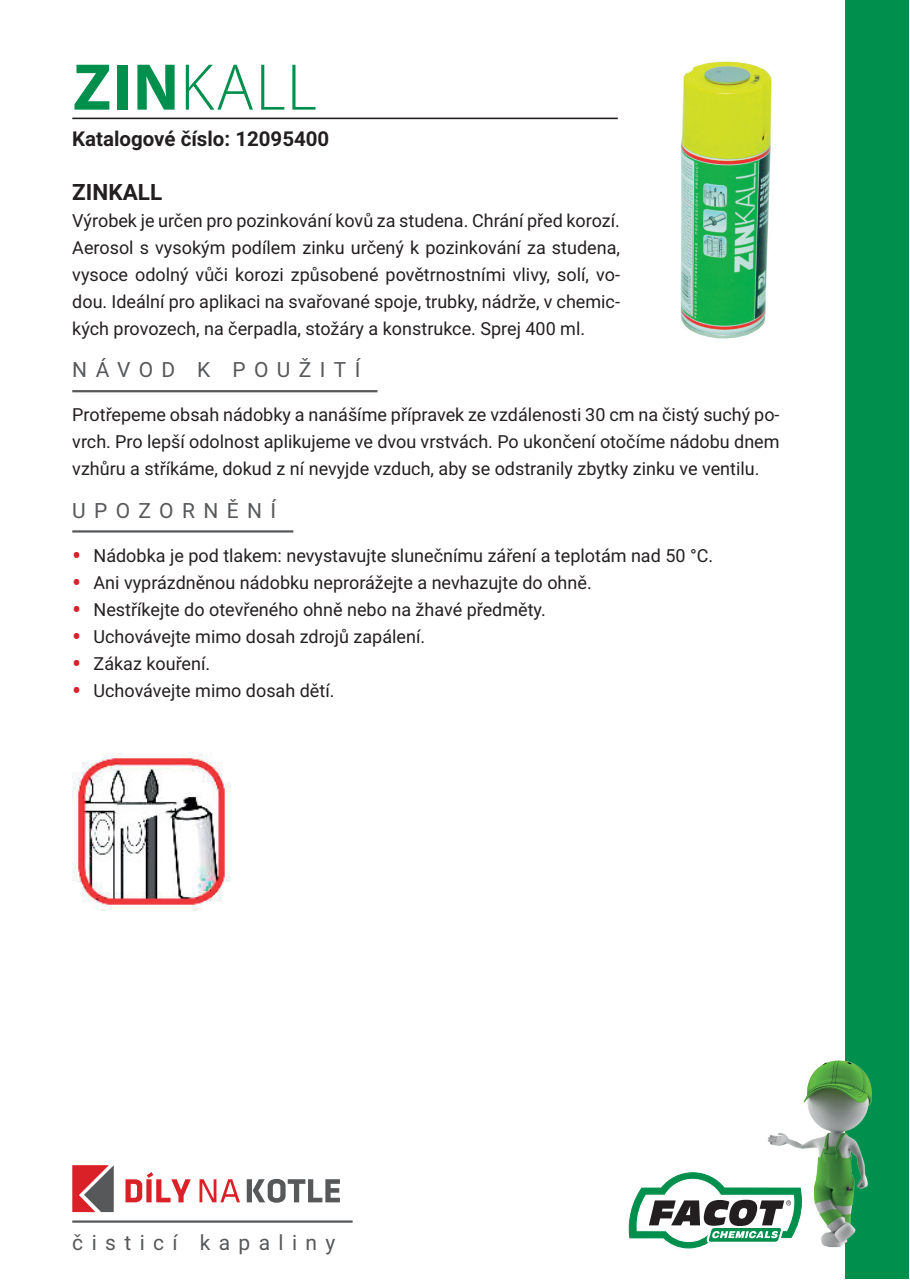
<style>
.page{position:relative;width:910px;height:1280px;background:#fff}
.page>*{position:absolute;margin:0;border:0;box-sizing:border-box;transform-origin:0 0}
.t1{font:300 66.6px "Myriad Pro";color:#008f4d}
.t2{font:700 22.5px "Roboto";color:#231f20}
.t3{font:21px "Roboto";letter-spacing:.4em;color:#57585a}
.t4{font:700 20.55px "Roboto";color:#231f20}
.t5{font:18px/27px "Roboto";color:#231f20;text-align:justify}
.s1{font-weight:700}
.s2{font-size:27px;color:#da2128}
</style>
<div class="page">
<hr style="left:72px;top:118px;width:546px;height:1px;background:#231f20">
<hr style="left:72px;top:390px;width:305px;height:2px;background:#57585a">
<hr style="left:72px;top:530px;width:221px;height:3px;background:#57585a">
<img style="left:680px;top:61px;width:92px;height:278px">
<img style="left:72px;top:753px;width:158px;height:158px">
<svg style="left:72px;top:1165px;width:42px;height:47px;background:#a95559"></svg>
<svg style="left:199px;top:1179px;width:41px;height:23px"></svg>
<svg style="left:125px;top:1172px;width:66px;height:30px"></svg>
<svg style="left:247px;top:1179px;width:93px;height:24px"></svg>
<hr style="left:72px;top:1220px;width:281px;height:3px;background:#57585a">
<div style="left:845px;top:0;width:64px;height:1279px;background:#008f4d"></div>
<svg style="left:628px;top:1172px;width:138px;height:78px"></svg>
<img style="left:766px;top:1060px;width:106px;height:188px">
<h1 class="t1" style="left:73px;top:47px;width:245px"><span class="s1">ZIN</span>KALL</h1>
<p class="t4" style="left:72px;top:124px;width:259px">Katalogové číslo: 12095400</p>
<p class="t2" style="left:72px;top:176px;width:91px">ZINKALL</p>
<p class="t5" style="left:72px;top:207px;width:549px">Výrobek je určen pro pozinkování kovů za studena. Chrání před korozí.<br>Aerosol s vysokým podílem zinku určený k pozinkování za studena, vysoce odolný vůči korozi způsobené povětrnostními vlivy, solí, vo&shy;dou. Ideální pro aplikaci na svařované spoje, trubky, nádrže, v chemic&shy;kých provozech, na čerpadla, stožáry a konstrukce. Sprej 400 ml.</p>
<p class="t3" style="left:72px;top:355px;width:290px">NÁVOD K POUŽITÍ</p>
<p class="t5" style="left:72px;top:401px;width:709px">Protřepeme obsah nádobky a nanášíme přípravek ze vzdálenosti 30 cm na čistý suchý po&shy;vrch. Pro lepší odolnost aplikujeme ve dvou vrstvách. Po ukončení otočíme nádobu dnem vzhůru a stříkáme, dokud z ní nevyjde vzduch, aby se odstranily zbytky zinku ve ventilu.</p>
<p class="t3" style="left:72px;top:495px;width:205px">UPOZORNĚNÍ</p>
<p class="t5" style="left:72px;top:541px;width:642px"><span class="s2">•</span> Nádobka je pod tlakem: nevystavujte slunečnímu záření a teplotám nad 50 °C.</p>
<p class="t5" style="left:72px;top:568px;width:521px"><span class="s2">•</span> Ani vyprázdněnou nádobku neprorážejte a nevhazujte do ohně.</p>
<p class="t5" style="left:72px;top:595px;width:475px"><span class="s2">•</span> Nestříkejte do otevřeného ohně nebo na žhavé předměty.</p>
<p class="t5" style="left:72px;top:622px;width:354px"><span class="s2">•</span> Uchovávejte mimo dosah zdrojů zapálení.</p>
<p class="t5" style="left:72px;top:649px;width:140px"><span class="s2">•</span> Zákaz kouření.</p>
<p class="t5" style="left:72px;top:676px;width:264px"><span class="s2">•</span> Uchovávejte mimo dosah dětí.</p>
<p class="t3" style="left:72px;top:1228px;width:265px">čisticí kapaliny</p>
</div>
